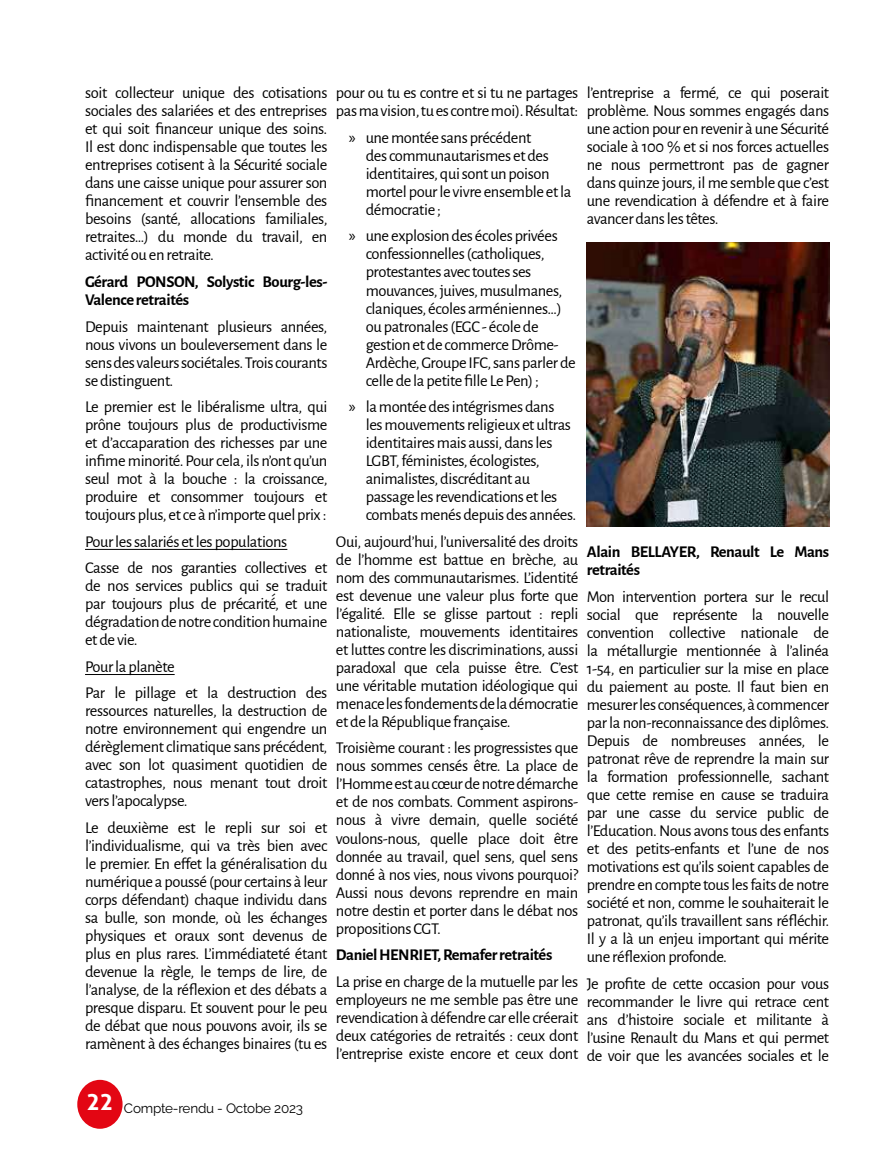
<style>
.page{position:relative;width:893px;height:1149px;background:#fff}
.page>*{position:absolute;margin:0;border:0;box-sizing:border-box;transform-origin:0 0}
.t1{font:16.5px/18px "Alegreya Sans";letter-spacing:-.025em;color:#000;text-align:justify}
.t2{font:700 16.5px/18px "Alegreya Sans";letter-spacing:-.025em;color:#000}
.t3{font:13.5px "Raleway";letter-spacing:-.015em;color:#000}
.s1{font-family:"Myriad Pro"}
</style>
<div class="page">
<div style="left:77px;top:1079px;width:46px;height:49px;background:#e30613;border-radius:50%"></div>
<hr style="left:85px;top:549px;width:202px;height:1px;background:#000">
<hr style="left:85px;top:674px;width:90px;height:1px;background:#000">
<img style="left:587px;top:242px;width:242px;height:284px">
<p class="t1" style="left:85px;top:83px;width:244px">soit collecteur unique des cotisations sociales des salariées et des entreprises et qui soit financeur unique des soins.<br>Il est donc indispensable que toutes les entreprises cotisent à la Sécurité sociale dans une caisse unique pour assurer son financement et couvrir l’ensemble des besoins (santé, allocations familiales, retraites…) du monde du travail, en activité ou en retraite.</p>
<p class="t2" style="left:85px;top:271px;width:244px">Gérard PONSON, Solystic Bourg-les-<br>Valence retraités</p>
<p class="t1" style="left:85px;top:316px;width:244px">Depuis maintenant plusieurs années, nous vivons un bouleversement dans le sens des valeurs sociétales. Trois courants se distinguent.</p>
<p class="t1" style="left:85px;top:397px;width:244px">Le premier est le libéralisme ultra, qui prône toujours plus de productivisme et d’accaparation des richesses par une infime minorité. Pour cela, ils n’ont qu’un seul mot à la bouche : la croissance, produire et consommer toujours et toujours plus, et ce à n’importe quel prix :</p>
<p class="t1" style="left:85px;top:527px;width:244px;line-height:26.5px">Pour les salariés et les populations<br>Casse de nos garanties collectives et</p>
<p class="t1" style="left:85px;top:576px;width:244px">de nos services publics qui se traduit par toujours plus de précarité́, et une dégradation de notre condition humaine et de vie.</p>
<p class="t1" style="left:85px;top:652px;width:244px;line-height:26.5px">Pour la planète<br>Par le pillage et la destruction des</p>
<p class="t1" style="left:85px;top:701px;width:244px">ressources naturelles, la destruction de notre environnement qui engendre un dérèglement climatique sans précédent, avec son lot quasiment quotidien de catastrophes, nous menant tout droit vers l’apocalypse.</p>
<p class="t1" style="left:85px;top:817px;width:244px">Le deuxième est le repli sur soi et l’individualisme, qui va très bien avec le premier. En effet la généralisation du numérique a poussé (pour certains à leur corps défendant) chaque individu dans sa bulle, son monde, où les échanges physiques et oraux sont devenus de plus en plus rares. L’immédiateté étant devenue la règle, le temps de lire, de l’analyse, de la réflexion et des débats a presque disparu. Et souvent pour le peu de débat que nous pouvons avoir, ils se ramènent à des échanges binaires (tu es</p>
<p class="t1" style="left:336px;top:83px;width:244px">pour ou tu es contre et si tu ne partages pas ma vision, tu es contre moi). Résultat:</p>
<p class="t1" style="left:366px;top:128px;width:207px;text-align:left;text-indent:-17px"><span class="s1">»</span> une montée sans précédent<br>des communautarismes et des identitaires, qui sont un poison mortel pour le vivre ensemble et la démocratie ;</p>
<p class="t1" style="left:366px;top:226px;width:212px;text-align:left;text-indent:-17px"><span class="s1">»</span> une explosion des écoles privées confessionnelles (catholiques, protestantes avec toutes ses mouvances, juives, musulmanes, claniques, écoles arméniennes…) ou patronales (EGC - école de gestion et de commerce Drô me-<br>Ardèche, Groupe IFC, sans parler de celle de la petite fille Le Pen) ;</p>
<p class="t1" style="left:366px;top:397px;width:212px;text-align:left;text-indent:-17px"><span class="s1">»</span> la montée des intégrismes dans<br>les mouvements religieux et ultras identitaires mais aussi, dans les LGBT, féministes, écologistes, animalistes, discréditant au passage les revendications et les combats menés depuis des années.</p>
<p class="t1" style="left:336px;top:531px;width:244px">Oui, aujourd’hui, l’universalité des droits de l’homme est battue en brèche, au nom des communautarismes. L’identité est devenue une valeur plus forte que l’égalité. Elle se glisse partout : repli nationaliste, mouvements identitaires et luttes contre les discriminations, aussi paradoxal que cela puisse être. C’est une véritable mutation idéologique qui menace les fondements de la démocratie et de la République française.</p>
<p class="t1" style="left:336px;top:738px;width:244px">Troisième courant : les progressistes que nous sommes censés être. La place de l’Homme est au cœur de notre démarche et de nos combats. Comment aspirons&shy;nous à vivre demain, quelle société voulons-nous, quelle place doit être donnée au travail, quel sens, quel sens donné à nos vies, nous vivons pourquoi?<br>Aussi nous devons reprendre en main notre destin et porter dans le débat nos propositions CGT.</p>
<p class="t2" style="left:336px;top:944px;width:218px">Daniel HENRIET, Remafer retraités</p>
<p class="t1" style="left:336px;top:971px;width:244px">La prise en charge de la mutuelle par les employeurs ne me semble pas être une revendication à défendre car elle créerait deux catégories de retraités : ceux dont l’entreprise existe encore et ceux dont</p>
<p class="t1" style="left:587px;top:83px;width:244px">l’entreprise a fermé, ce qui poserait problème. Nous sommes engagés dans une action pour en revenir à une Sécurité sociale à 100 % et si nos forces actuelles ne nous permettront pas de gagner dans quinze jours, il me semble que c’est une revendication à défendre et à faire avancer dans les têtes.</p>
<p class="t2" style="left:587px;top:541px;width:244px">Alain BELLAYER, Renault Le Mans retraités</p>
<p class="t1" style="left:587px;top:586px;width:244px">Mon intervention portera sur le recul social que représente la nouvelle convention collective nationale de la métallurgie mentionnée à l’alinéa 1-54, en particulier sur la mise en place du paiement au poste. Il faut bien en mesurer les conséquences, à commencer par la non-reconnaissance des diplômes.<br>Depuis de nombreuses années, le patronat rêve de reprendre la main sur la formation professionnelle, sachant que cette remise en cause se traduira par une casse du service public de l’Education. Nous avons tous des enfants et des petits-enfants et l’une de nos motivations est qu’ils soient capables de prendre en compte tous les faits de notre société et non, comme le souhaiterait le patronat, qu’ils travaillent sans réfléchir.<br>Il y a là un enjeu important qui mérite une réflexion profonde.</p>
<p class="t1" style="left:587px;top:973px;width:244px">Je profite de cette occasion pour vous recommander le livre qui retrace cent ans d’histoire sociale et militante à l’usine Renault du Mans et qui permet de voir que les avancées sociales et le</p>
<p class="t3" style="left:86px;top:1099px;width:218px"><sup>22</sup> Compte-rendu - Octobe 2023</p>
</div>
